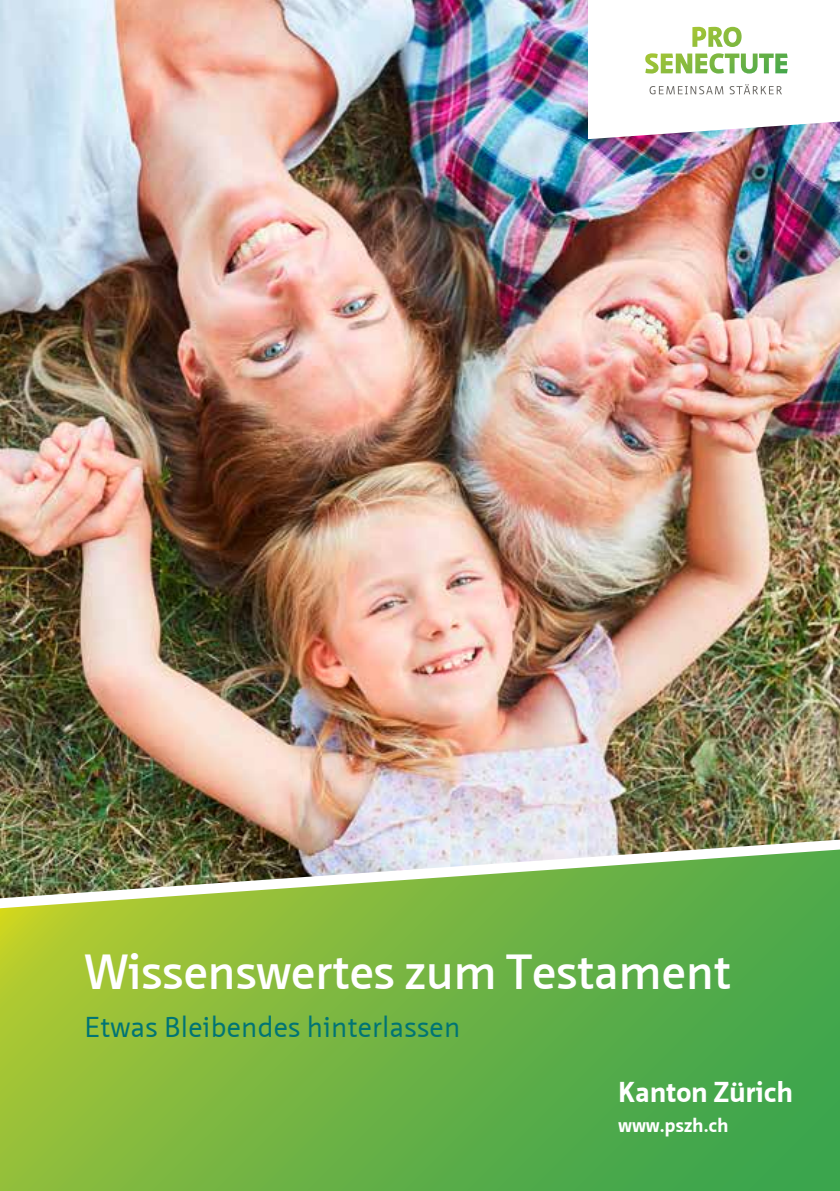
<style>
.page{position:relative;width:840px;height:1191px;background:#fff}
.page>*{position:absolute;margin:0;border:0;box-sizing:border-box;transform-origin:0 0}
.t1{font:600 48px "Neue Sans Pro";color:#fff}
.t2{font:28px "Neue Sans Pro";letter-spacing:.01em;color:#007474}
.t3{font:700 28px "Neue Sans Pro";letter-spacing:.01em;color:#fff}
.t4{font:700 19px "Neue Sans Pro";letter-spacing:.01em;color:#fff}
</style>
<div class="page">
<img style="left:0;top:0;width:839px;height:833px">
<svg style="left:0;top:915px;width:839px;height:276px;background:#6eb343"></svg>
<svg style="left:587px;top:0;width:252px;height:139px"></svg>
<img style="left:644px;top:27px;width:143px;height:47px">
<img style="left:0;top:833px;width:839px;height:82px">
<h1 class="t1" style="left:84px;top:940px;width:647px">Wissenswertes zum Testament</h1>
<p class="t2" style="left:84px;top:1008px;width:377px">Etwas Bleibendes hinterlassen</p>
<p class="t3" style="left:618px;top:1073px;width:176px">Kanton Zürich</p>
<p class="t4" style="left:618px;top:1113px;width:111px">www.pszh.ch</p>
</div>
